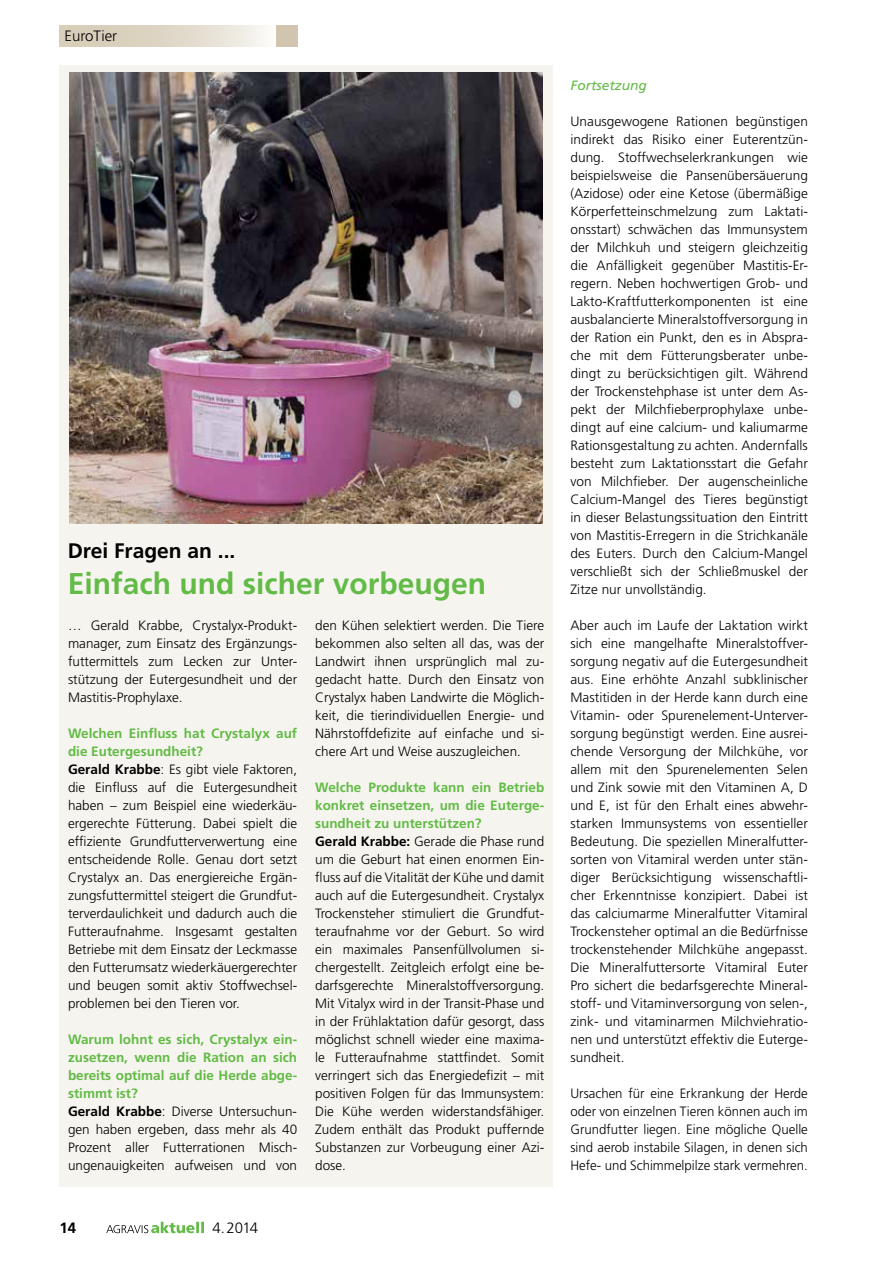
<style>
.page{position:relative;width:893px;height:1263px;background:#fff}
.page>*{position:absolute;margin:0;border:0;box-sizing:border-box;transform-origin:0 0}
.t1{font:700 30px "Frutiger LT";color:#62bb46}
.t2{font:700 21px "Frutiger LT";color:#000}
.t3{font:300 15px "Frutiger LT";color:#000}
.t4{font:700 15px "Frutiger LT";color:#000}
.t5{font:300 13.5px/18px "Frutiger LT";color:#000;text-align:justify}
.t6{font:italic 13.5px "Frutiger LT";color:#62bb46}
.s1{font-weight:700;color:#62bb46}
.s2{font-weight:700}
</style>
<div class="page">
<div style="left:60px;top:25px;width:216px;height:21px;background:linear-gradient(to right,#d0c4ad,#f5f2ed)"></div>
<svg style="left:106px;top:1222px;width:98px;height:11px"></svg>
<div style="left:277px;top:25px;width:21px;height:21px;background:#d1c5af"></div>
<div style="left:60px;top:65px;width:493px;height:1122px;background:#f6f4ee"></div>
<img style="left:69px;top:72px;width:473px;height:451px">
<p class="t3" style="left:65px;top:27px;width:54px">EuroTier</p>
<h2 class="t2" style="left:68px;top:538px;width:169px">Drei Fragen an ...</h2>
<h1 class="t1" style="left:68px;top:566px;width:420px">Einfach und sicher vorbeugen</h1>
<p class="t5" style="left:68px;top:617px;width:231px">… Gerald Krabbe, Crystalyx-Produkt&shy;manager, zum Einsatz des Ergänzungs&shy;futtermittels zum Lecken zur Unter&shy;stützung der Eutergesundheit und der Mastitis-Prophylaxe.</p>
<p class="t5" style="left:68px;top:724px;width:231px;text-align:left"><span class="s1">Welchen Einfluss hat Crystalyx auf die Eutergesundheit?<br></span><span class="s2">Gerald Krabbe</span>: Es gibt viele Faktoren, die Einfluss auf die Eutergesundheit haben – zum Beispiel eine wiederkäu&shy;ergerechte Fütterung. Dabei spielt die effiziente Grundfutterverwertung eine entscheidende Rolle. Genau dort setzt Crystalyx an. Das energiereiche Ergän&shy;zungsfuttermittel steigert die Grundfut&shy;terverdaulichkeit und dadurch auch die Futteraufnahme. Insgesamt gestalten Betriebe mit dem Einsatz der Leckmasse den Futterumsatz wiederkäuergerechter und beugen somit aktiv Stoffwechsel&shy;problemen bei den Tieren vor.</p>
<p class="t5" style="left:68px;top:1030px;width:231px;text-align:left"><span class="s1">Warum lohnt es sich, Crystalyx ein&shy;zusetzen, wenn die Ration an sich bereits optimal auf die Herde abge&shy;stimmt ist?<br></span><span class="s2">Gerald Krabbe</span>: Diverse Untersuchun&shy;gen haben ergeben, dass mehr als 40<br>Prozent aller Futterrationen Misch&shy;ungenauigkeiten aufweisen und von</p>
<p class="t5" style="left:315px;top:616px;width:231px">den Kühen selektiert werden. Die Tiere bekommen also selten all das, was der Landwirt ihnen ursprünglich mal zu&shy;gedacht hatte. Durch den Einsatz von Crystalyx haben Landwirte die Möglich&shy;keit, die tierindividuellen Energie- und Nährstoffdefizite auf einfache und si&shy;chere Art und Weise auszugleichen.</p>
<p class="t5" style="left:315px;top:778px;width:231px;text-align:left"><span class="s1">Welche Produkte kann ein Betrieb konkret einsetzen, um die Euterge&shy;sundheit zu unterstützen?<br></span><span class="s2">Gerald Krabbe:</span> Gerade die Phase rund um die Geburt hat einen enormen Ein&shy;fluss auf die Vitalität der Kühe und damit auch auf die Eutergesundheit. Crystalyx Trockensteher stimuliert die Grundfut&shy;teraufnahme vor der Geburt. So wird ein maximales Pansenfüllvolumen si&shy;chergestellt. Zeitgleich erfolgt eine be&shy;darfsgerechte Mineralstoffversorgung.<br>Mit Vitalyx wird in der Transit-Phase und in der Frühlaktation dafür gesorgt, dass möglichst schnell wieder eine maxima&shy;le Futteraufnahme stattfindet. Somit verringert sich das Energiedefizit – mit positiven Folgen für das Immunsystem:<br>Die Kühe werden widerstandsfähiger.<br>Zudem enthält das Produkt puffernde Substanzen zur Vorbeugung einer Azi&shy;dose.</p>
<p class="t4" style="left:60px;top:1219px;width:18px">14</p>
<p class="t3" style="left:213px;top:1219px;width:47px">4.2014</p>
<p class="t6" style="left:570px;top:77px;width:78px">Fortsetzung</p>
<p class="t5" style="left:570px;top:113px;width:239px">Unausgewogene Rationen begünstigen indirekt das Risiko einer Euterentzün&shy;dung. Stoffwechselerkrankungen wie beispielsweise die Pansenübersäuerung (Azidose) oder eine Ketose (übermäßige Körperfetteinschmelzung zum Laktati&shy;onsstart) schwächen das Immunsystem der Milchkuh und steigern gleichzeitig die Anfälligkeit gegenüber Mastitis-Er&shy;regern. Neben hochwertigen Grob- und Lakto-Kraftfutterkomponenten ist eine ausbalancierte Mineralstoffversorgung in der Ration ein Punkt, den es in Abspra&shy;che mit dem Fütterungsberater unbe&shy;dingt zu berücksichtigen gilt. Während der Trockenstehphase ist unter dem As&shy;pekt der Milchfieberprophylaxe unbe&shy;dingt auf eine calcium- und kaliumarme Rationsgestaltung zu achten. Andernfalls besteht zum Laktationsstart die Gefahr von Milchfieber. Der augenscheinliche Calcium-Mangel des Tieres begünstigt in dieser Belastungssituation den Eintritt von Mastitis-Erregern in die Strichkanäle des Euters. Durch den Calcium-Mangel verschließt sich der Schließmuskel der Zitze nur unvollständig.</p>
<p class="t5" style="left:570px;top:616px;width:239px">Aber auch im Laufe der Laktation wirkt sich eine mangelhafte Mineralstoffver&shy;sorgung negativ auf die Eutergesundheit aus. Eine erhöhte Anzahl subklinischer Mastitiden in der Herde kann durch eine Vitamin- oder Spurenelement-Unterver&shy;sorgung begünstigt werden. Eine ausrei&shy;chende Versorgung der Milchkühe, vor allem mit den Spurenelementen Selen und Zink sowie mit den Vitaminen A, D und E, ist für den Erhalt eines abwehr&shy;starken Immunsystems von essentieller Bedeutung. Die speziellen Mineralfutter&shy;sorten von Vitamiral werden unter stän&shy;diger Berücksichtigung wissenschaftli&shy;cher Erkenntnisse konzipiert. Dabei ist das calciumarme Mineralfutter Vitamiral Trockensteher optimal an die Bedürfnisse trockenstehender Milchkühe angepasst.<br>Die Mineralfuttersorte Vitamiral Euter Pro sichert die bedarfsgerechte Mineral&shy;stoff- und Vitaminversorgung von selen-, zink- und vitaminarmen Milchviehratio&shy;nen und unterstützt effektiv die Euterge&shy;sundheit.</p>
<p class="t5" style="left:570px;top:1085px;width:239px">Ursachen für eine Erkrankung der Herde oder von einzelnen Tieren können auch im Grundfutter liegen. Eine mögliche Quelle sind aerob instabile Silagen, in denen sich Hefe- und Schimmelpilze stark vermehren.</p>
</div>
